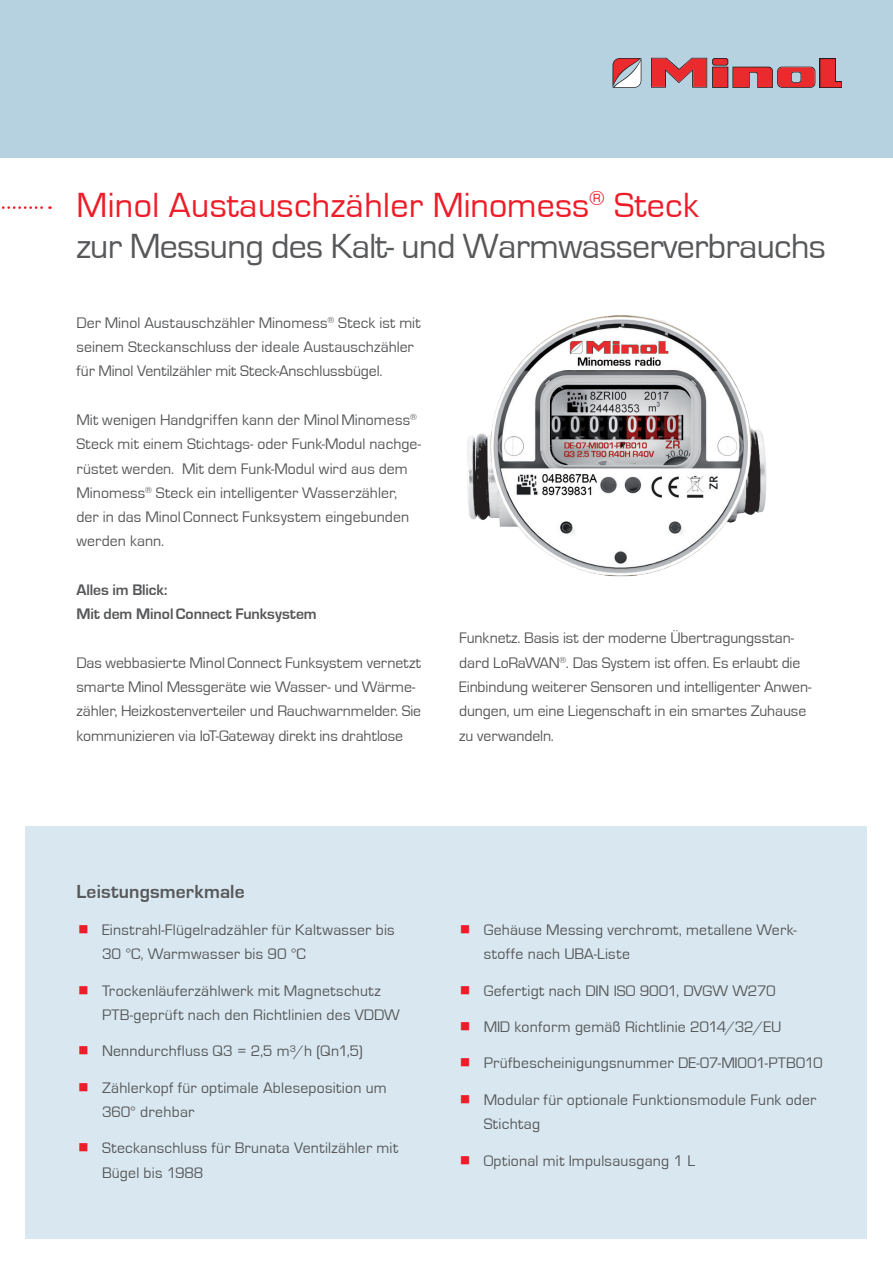
<style>
.page{position:relative;width:893px;height:1263px;background:#fff}
.page>*{position:absolute;margin:0;border:0;box-sizing:border-box;transform-origin:0 0}
.t1{font:36px/40.5px "Eurostile";letter-spacing:-.02em;color:#57585a}
.t2{font:700 19.5px "Eurostile";letter-spacing:.005em;color:#57585a}
.t3{font:15.75px/24.3px "Eurostile";letter-spacing:.005em;color:#57585a}
.t4{font:700 15.75px/24.3px "Eurostile";letter-spacing:-.005em;color:#57585a}
.s1{color:#ee1c28}
</style>
<div class="page">
<div style="left:0;top:0;width:893px;height:158px;background:#b6d2e0"></div>
<svg style="left:612px;top:58px;width:29px;height:30px"></svg>
<svg style="left:651px;top:58px;width:190px;height:30px"></svg>
<svg style="left:1px;top:206px;width:49px;height:3px"></svg>
<div style="left:26px;top:826px;width:841px;height:412px;background:#d9e8f0"></div>
<img style="left:467px;top:315px;width:300px;height:262px">
<h1 class="t1" style="left:77px;top:186px;width:751px"><span class="s1">Minol Austauschzähler Minomess</span><sup>®</sup> <span class="s1">Steck<br></span>zur Messung des Kalt- und Warmwasserverbrauchs</h1>
<p class="t3" style="left:77px;top:311px;width:346px">Der Minol Austauschzähler Minomess<sup>®</sup> Steck ist mit seinem Steckanschluss der ideale Austauschzähler für Minol Ventilzähler mit Steck-Anschlussbügel.</p>
<p class="t3" style="left:77px;top:408px;width:346px">Mit wenigen Handgriffen kann der Minol Minomess<sup>® </sup>Steck mit einem Stichtags- oder Funk-Modul nachge&shy;rüstet werden. Mit dem Funk-Modul wird aus dem Minomess<sup>®</sup> Steck ein intelligenter Wasserzähler, der in das MinolConnect Funksystem eingebunden werden kann.</p>
<p class="t4" style="left:77px;top:578px;width:242px">Alles im Blick:<br>Mit dem MinolConnect Funksystem</p>
<p class="t3" style="left:77px;top:651px;width:346px">Das webbasierte MinolConnect Funksystem vernetzt smarte Minol Messgeräte wie Wasser- und Wärme&shy;zähler, Heizkostenverteiler und Rauchwarnmelder. Sie kommunizieren via IoT-Gateway direkt ins drahtlose</p>
<p class="t3" style="left:459px;top:626px;width:354px">Funknetz. Basis ist der moderne Übertragungsstan&shy;dard LoRaWAN<sup>®</sup>. Das System ist offen. Es erlaubt die Einbindung weiterer Sensoren und intelligenter Anwen&shy;dungen, um eine Liegenschaft in ein smartes Zuhause zu verwandeln.</p>
<p class="t2" style="left:77px;top:881px;width:170px">Leistungsmerkmale</p>
<p class="t3" style="left:102px;top:918px;width:294px">Einstrahl-Flügelradzähler für Kaltwasser bis<br>30 °C, Warmwasser bis 90 °C</p>
<p class="t3" style="left:102px;top:978px;width:299px">Trockenläuferzählwerk mit Magnetschutz<br>PTB-geprüft nach den Richtlinien des VDDW</p>
<p class="t3" style="left:102px;top:1039px;width:262px">Nenndurchfluss Q3 = 2,5 m³/h (Qn1,5)</p>
<p class="t3" style="left:102px;top:1076px;width:286px">Zählerkopf für optimale Ableseposition um<br>360° drehbar</p>
<p class="t3" style="left:102px;top:1136px;width:298px">Steckanschluss für Brunata Ventilzähler mit<br>Bügel bis 1988</p>
<p class="t3" style="left:484px;top:918px;width:314px">Gehäuse Messing verchromt, metallene Werk&shy;stoffe nach UBA-Liste</p>
<p class="t3" style="left:484px;top:978px;width:294px">Gefertigt nach DIN ISO 9001, DVGW W270</p>
<p class="t3" style="left:484px;top:1015px;width:299px">MID konform gemäß Richtlinie 2014/32/EU</p>
<p class="t3" style="left:484px;top:1051px;width:341px">Prüfbescheinigungsnummer DE-07-MI001-PTB010</p>
<p class="t3" style="left:484px;top:1088px;width:334px">Modular für optionale Funktionsmodule Funk oder<br>Stichtag</p>
<p class="t3" style="left:484px;top:1148px;width:213px">Optional mit Impulsausgang 1 L</p>
</div>
